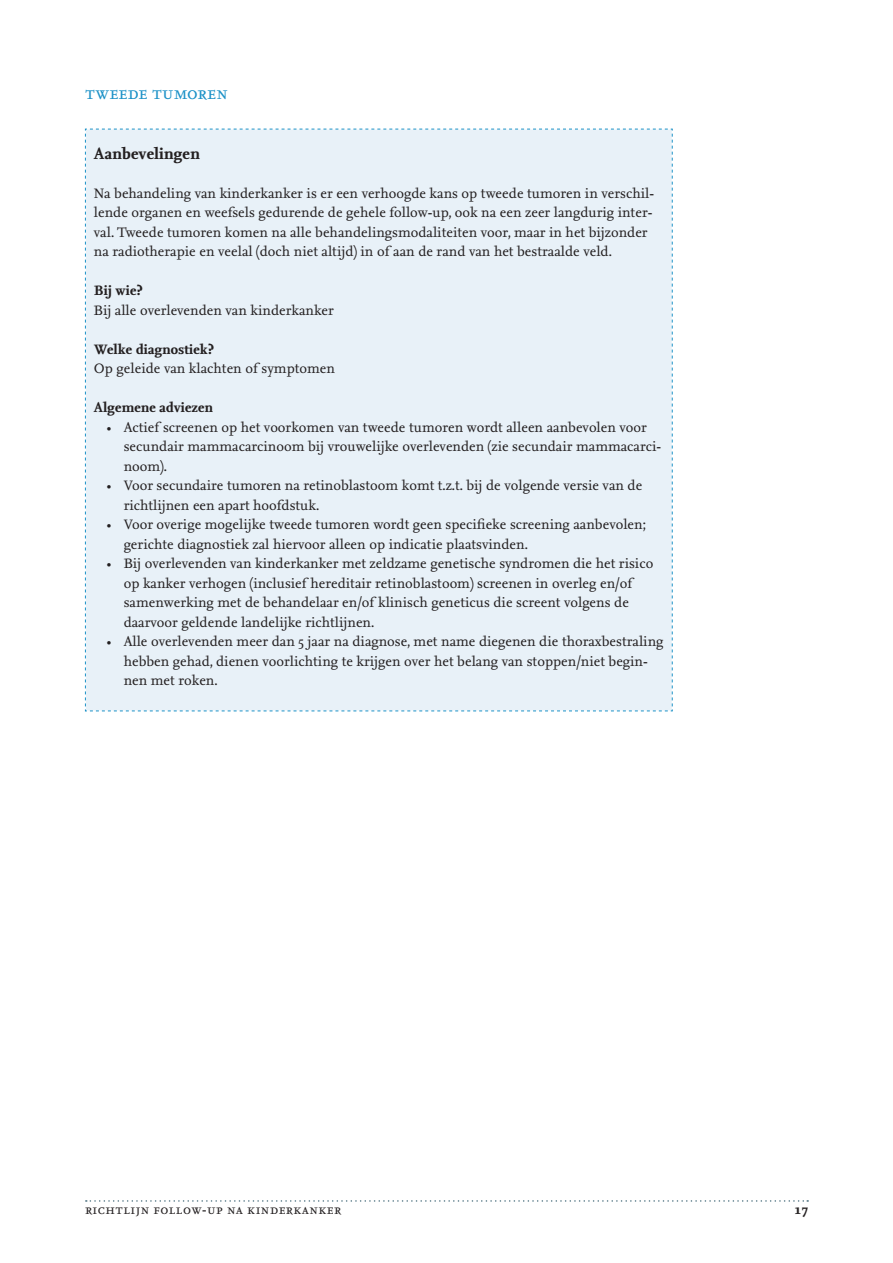
<style>
.page{position:relative;width:893px;height:1263px;background:#fff}
.page>*{position:absolute;margin:0;border:0;box-sizing:border-box;transform-origin:0 0}
.t1{font:18px "Nexus Serif Regular SC";letter-spacing:.005em;color:#1b91c7}
.t2{font:700 16.5px "Nexus Serif";color:#231f20}
.t3{font:14.25px/19.5px "Nexus Serif";color:#231f20}
.t4{font:700 14.25px "Nexus Serif";color:#231f20}
.t5{font:13.5px "Nexus Serif Regular SC";letter-spacing:.03em;color:#231f20}
</style>
<div class="page">
<svg style="left:86px;top:1200px;width:722px;height:2px"></svg>
<div style="left:85px;top:129px;width:588px;height:583px;background:#e8f1f8"></div>
<p class="t1" style="left:85px;top:82px;width:144px">tweede tumoren</p>
<p class="t2" style="left:94px;top:143px;width:107px">Aanbevelingen</p>
<p class="t3" style="left:94px;top:183px;width:562px">Na behandeling van kinderkanker is er een verhoogde kans op tweede tumoren in verschil&shy;lende organen en weefsels gedurende de gehele follow-up, ook na een zeer langdurig inter&shy;val. Tweede tumoren komen na alle behandelingsmodaliteiten voor, maar in het bijzonder na radiotherapie en veelal (doch niet altijd) in of aan de rand van het bestraalde veld.</p>
<p class="t4" style="left:94px;top:282px;width:50px">Bij wie?</p>
<p class="t3" style="left:94px;top:300px;width:241px">Bij alle overlevenden van kinderkanker</p>
<p class="t4" style="left:94px;top:340px;width:121px">Welke diagnostiek?</p>
<p class="t3" style="left:94px;top:359px;width:243px">Op geleide van klachten of symptomen</p>
<p class="t4" style="left:94px;top:399px;width:121px">Algemene adviezen</p>
<p class="t3" style="left:124px;top:417px;width:539px;text-indent:-17px">• Actief screenen op het voorkomen van tweede tumoren wordt alleen aanbevolen voor secundair mammacarcinoom bij vrouwelijke overlevenden (zie secundair mammacarci&shy;noom).</p>
<p class="t3" style="left:124px;top:476px;width:520px;text-indent:-17px">• Voor secundaire tumoren na retinoblastoom komt t.z.t. bij de volgende versie van de richtlijnen een apart hoofdstuk.</p>
<p class="t3" style="left:124px;top:515px;width:524px;text-indent:-17px">• Voor overige mogelijke tweede tumoren wordt geen specifieke screening aanbevolen; gerichte diagnostiek zal hiervoor alleen op indicatie plaatsvinden.</p>
<p class="t3" style="left:124px;top:554px;width:531px;text-indent:-17px">• Bij overlevenden van kinderkanker met zeldzame genetische syndromen die het risico op kanker verhogen (inclusief hereditair retinoblastoom) screenen in overleg en/of samenwerking met de behandelaar en/of klinisch geneticus die screent volgens de daarvoor geldende landelijke richtlijnen.</p>
<p class="t3" style="left:124px;top:632px;width:541px;text-indent:-17px">• Alle overlevenden meer dan 5 jaar na diagnose, met name diegenen die thoraxbestraling hebben gehad, dienen voorlichting te krijgen over het belang van stoppen/niet begin&shy;nen met roken.</p>
<p class="t5" style="left:85px;top:1201px;width:258px">richtlijn follow-up na kinderkanker</p>
<p class="t4" style="left:795px;top:1201px;width:15px">17</p>
</div>
